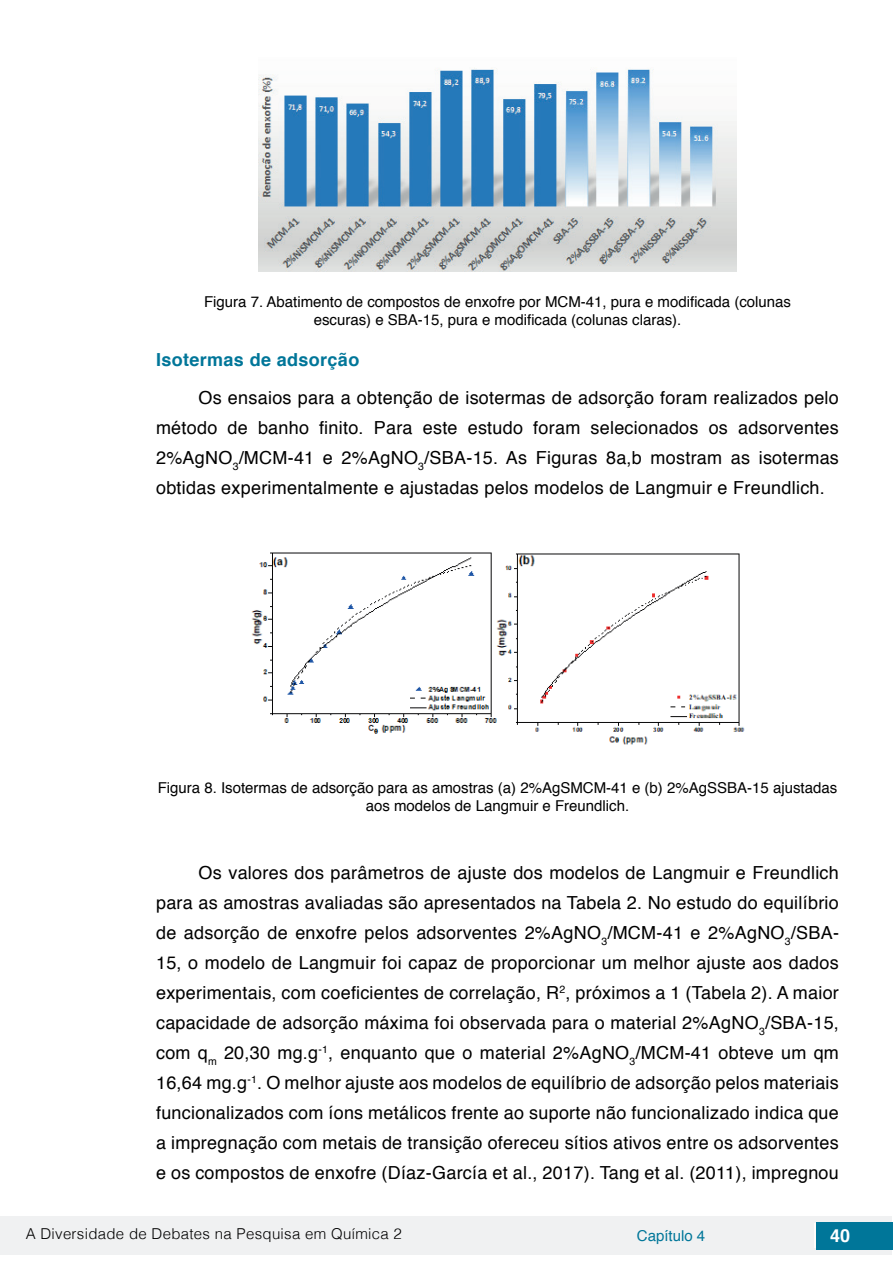
<style>
.page{position:relative;width:893px;height:1263px;background:#fff}
.page>*{position:absolute;margin:0;border:0;box-sizing:border-box;transform-origin:0 0}
.t1{font:18px/30px "Helvetica";letter-spacing:.015em;color:#000;text-align:justify}
.t2{font:700 18px "Helvetica";letter-spacing:.02em;color:#007699}
.t3{font:700 18px "Helvetica";color:#fff}
.t4{font:15px/18px "Helvetica";color:#000;text-align:center}
.t5{font:300 15px "Helvetica";letter-spacing:.02em;color:#000}
.t6{font:15px "Helvetica";color:#007699}
</style>
<div class="page">
<div style="left:1px;top:1216px;width:891px;height:38px;background:#f0f1f2"></div>
<div style="left:816px;top:1222px;width:77px;height:27px;background:#007699"></div>
<svg style="left:815px;top:1224px;width:1px;height:24px"></svg>
<img style="left:258px;top:68px;width:479px;height:204px">
<img style="left:251px;top:552px;width:494px;height:193px">
<p class="t4" style="left:204px;top:293px;width:588px">Figura 7. Abatimento de compostos de enxofre por MCM-41, pura e modificada (colunas escuras) e SBA-15, pura e modificada (colunas claras).</p>
<p class="t2" style="left:156px;top:345px;width:205px">Isotermas de adsorção</p>
<p class="t1" style="left:156px;top:383px;width:684px;text-indent:43px">Os ensaios para a obtenção de isotermas de adsorção foram realizados pelo método de banho finito. Para este estudo foram selecionados os adsorventes 2%AgNO<sub>3</sub>/MCM-41 e 2%AgNO<sub>3</sub>/SBA-15. As Figuras 8a,b mostram as isotermas obtidas experimentalmente e ajustadas pelos modelos de Langmuir e Freundlich.</p>
<p class="t4" style="left:158px;top:779px;width:681px">Figura 8. Isotermas de adsorção para as amostras (a) 2%AgSMCM-41 e (b) 2%AgSSBA-15 ajustadas aos modelos de Langmuir e Freundlich.</p>
<p class="t1" style="left:156px;top:858px;width:684px;text-indent:43px">Os valores dos parâmetros de ajuste dos modelos de Langmuir e Freundlich para as amostras avaliadas são apresentados na Tabela 2. No estudo do equilíbrio de adsorção de enxofre pelos adsorventes 2%AgNO<sub>3</sub>/MCM-41 e 2%AgNO<sub>3</sub>/SBA-15, o modelo de Langmuir foi capaz de proporcionar um melhor ajuste aos dados experimentais, com coeficientes de correlação, R<sup>2</sup>, próximos a 1 (Tabela 2). A maior capacidade de adsorção máxima foi observada para o material 2%AgNO<sub>3</sub>/SBA-15, com q<sub>m</sub> 20,30 mg.g<sup>-1</sup>, enquanto que o material 2%AgNO<sub>3</sub>/MCM-41 obteve um qm 16,64 mg.g<sup>-1</sup>. O melhor ajuste aos modelos de equilíbrio de adsorção pelos materiais funcionalizados com íons metálicos frente ao suporte não funcionalizado indica que a impregnação com metais de transição ofereceu sítios ativos entre os adsorventes e os compostos de enxofre (Díaz-García et al., 2017). Tang et al. (2011), impregnou</p>
<p class="t5" style="left:26px;top:1221px;width:378px">A Diversidade de Debates na Pesquisa em Química 2</p>
<p class="t6" style="left:637px;top:1224px;width:70px">Capítulo 4</p>
<p class="t3" style="left:830px;top:1221px;width:22px">40</p>
</div>
